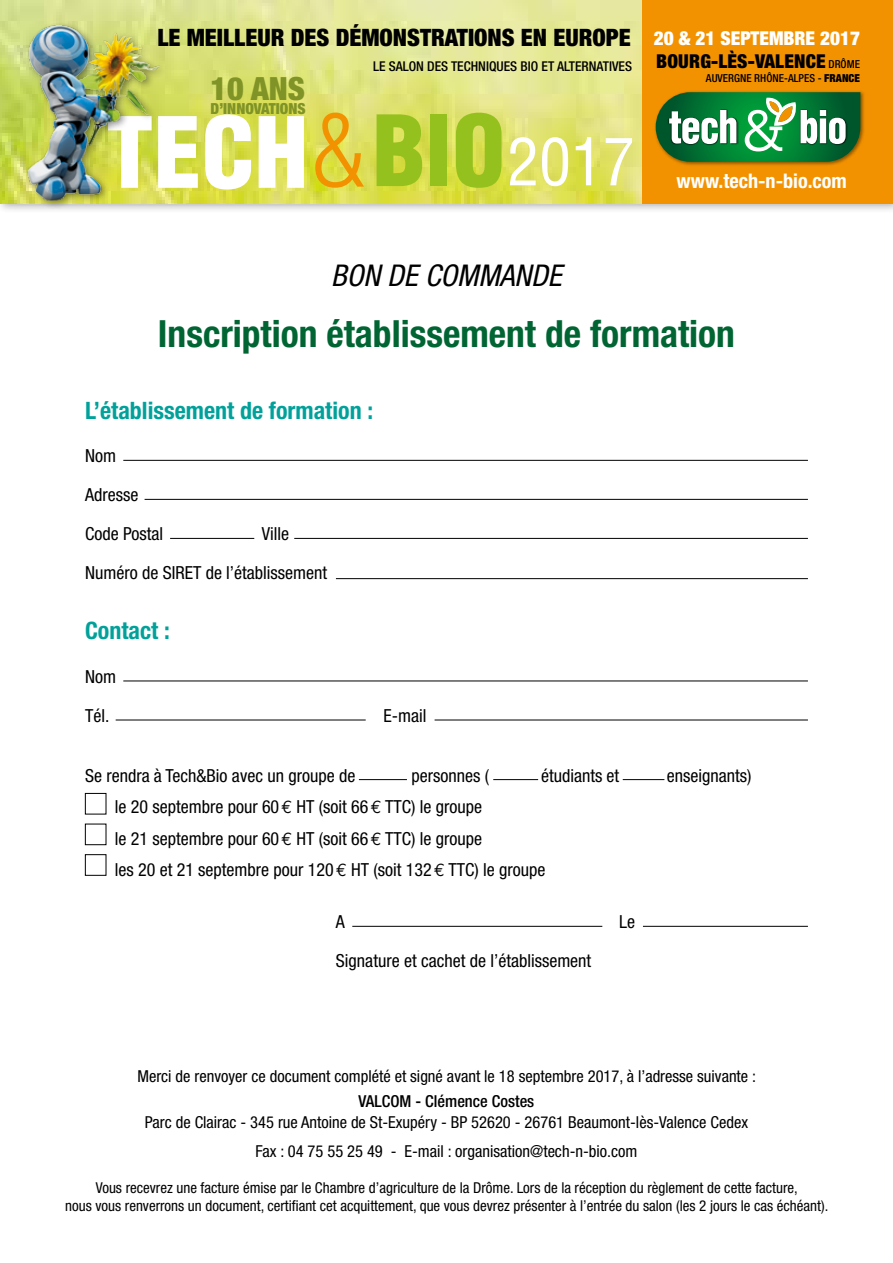
<style>
.page{position:relative;width:893px;height:1263px;background:#fff}
.page>*{position:absolute;margin:0;border:0;box-sizing:border-box;transform-origin:0 0}
.t1{font:700 condensed 37.5px "Helvetica Neue";color:#006533}
.t2{font:900 condensed 31.95px "Helvetica Neue";color:#809327}
.t3{font:italic condensed 30px "Helvetica Neue";color:#000}
.t4{font:700 condensed 24px "Helvetica Neue";color:#00a19a}
.t5{font:900 condensed 24px "Helvetica Neue";color:#000}
.t6{font:700 condensed 20.25px "Helvetica Neue";color:#fff}
.t7{font:900 condensed 19.2px/23px "Helvetica Neue";color:#fff}
.t8{font:condensed 18px/39px "Helvetica Neue";color:#000}
.t9{font:condensed 16.5px/29.5px "Helvetica Neue";color:#000;text-align:center}
.t10{font:500 condensed 16.5px "Helvetica Neue";color:#000}
.t11{font:900 condensed 15.3px "Helvetica Neue";color:#809327}
.t12{font:condensed 15px/18px "Helvetica Neue";color:#000;text-align:center}
.t13{font:500 condensed 13.5px "Helvetica Neue";color:#000}
.t14{font:500 condensed 10.95px "Helvetica Neue";color:#000}
.s1{color:#000}
.s2{font-weight:500;font-size:10.95px;color:#000}
.s3{font-weight:900}
.s4{font-family:"Euro Mono";font-stretch:normal}
</style>
<div class="page">
<hr style="left:123px;top:460px;width:685px;height:1px;background:#000">
<hr style="left:145px;top:499px;width:663px;height:1px;background:#000">
<hr style="left:170px;top:538px;width:84px;height:1px;background:#000">
<hr style="left:294px;top:538px;width:514px;height:1px;background:#000">
<hr style="left:123px;top:681px;width:685px;height:1px;background:#000">
<hr style="left:359px;top:779px;width:48px;height:1px;background:#000">
<hr style="left:493px;top:779px;width:45px;height:1px;background:#000">
<hr style="left:623px;top:779px;width:41px;height:1px;background:#000">
<hr style="left:116px;top:720px;width:250px;height:1px;background:#000">
<hr style="left:435px;top:720px;width:373px;height:1px;background:#000">
<div style="left:85px;top:793px;width:21px;height:21px;border:1px solid #000"></div>
<div style="left:85px;top:824px;width:21px;height:21px;border:1px solid #000"></div>
<div style="left:85px;top:854px;width:21px;height:22px;border:1px solid #000"></div>
<hr style="left:352px;top:926px;width:250px;height:1px;background:#000">
<hr style="left:336px;top:578px;width:472px;height:1px;background:#000">
<hr style="left:643px;top:926px;width:165px;height:1px;background:#000">
<div style="left:0;top:0;width:893px;height:214px;background:#000;opacity:.3"></div>
<img style="left:0;top:0;width:642px;height:203px">
<svg style="left:510px;top:137px;width:122px;height:49px"></svg>
<svg style="left:168px;top:116px;width:30px;height:72px"></svg>
<svg style="left:205px;top:114px;width:46px;height:76px"></svg>
<svg style="left:259px;top:116px;width:45px;height:72px"></svg>
<svg style="left:315px;top:113px;width:49px;height:75px"></svg>
<svg style="left:377px;top:114px;width:45px;height:72px"></svg>
<div style="left:430px;top:114px;width:17px;height:72px;background:#95c11f"></div>
<svg style="left:456px;top:113px;width:45px;height:75px"></svg>
<div style="left:642px;top:0;width:251px;height:203px;background:#f39200"></div>
<img style="left:655px;top:91px;width:209px;height:75px">
<svg style="left:656px;top:92px;width:204px;height:70px"></svg>
<div style="left:25px;top:21px;width:143px;height:189px;background:#000;opacity:.42"></div>
<img style="left:24px;top:20px;width:138px;height:181px">
<h3 class="t5" style="left:157px;top:23px;width:475px">LE MEILLEUR DES DÉMONSTRATIONS EN EUROPE</h3>
<h2 class="t2" style="left:211px;top:69px;width:96px">10 ANS</h2>
<p class="t11" style="left:211px;top:100px;width:97px">D’INNOVATIONS</p>
<p class="t13" style="left:373px;top:58px;width:260px">LE SALON DES TECHNIQUES BIO ET ALTERNATIVES</p>
<p class="t7" style="left:654px;top:27px;width:208px">20 &amp; 21 SEPTEMBRE 2017<br><span class="s1">BOURG-LÈS-VALENCE</span> <span class="s2">drôme</span></p>
<p class="t14" style="left:706px;top:71px;width:131px">AUVERGNE RHÔNE-ALPES - <span class="s3">FRANCE</span></p>
<p class="t6" style="left:677px;top:168px;width:172px">www.tech-n-bio.com</p>
<h3 class="t3" style="left:331px;top:258px;width:232px">BON DE COMMANDE</h3>
<h1 class="t1" style="left:158px;top:311px;width:579px">Inscription établissement de formation</h1>
<h3 class="t4" style="left:85px;top:396px;width:290px">L’établissement de formation :</h3>
<p class="t8" style="left:85px;top:436px;width:79px">Nom<br>Adresse<br>Code Postal</p>
<p class="t8" style="left:85px;top:514px;width:244px;text-indent:177px">Ville<br>Numéro de SIRET de l’établissement</p>
<h3 class="t4" style="left:85px;top:616px;width:86px">Contact :</h3>
<p class="t8" style="left:85px;top:657px;width:32px">Nom<br>Tél.</p>
<p class="t8" style="left:384px;top:696px;width:45px">E-mail</p>
<p class="t8" style="left:85px;top:756px;width:272px">Se rendra à Tech&amp;Bio avec un groupe de</p>
<p class="t8" style="left:412px;top:756px;width:79px">personnes (</p>
<p class="t8" style="left:541px;top:756px;width:80px">étudiants et</p>
<p class="t8" style="left:667px;top:756px;width:86px">enseignants)</p>
<p class="t8" style="left:115px;top:791px;width:432px;line-height:31.5px">le 20 septembre pour 60<span class="s4">E</span> HT (soit 66<span class="s4">E</span> TTC) le groupe<br>le 21 septembre pour 60<span class="s4">E</span> HT (soit 66<span class="s4">E</span> TTC) le groupe<br>les 20 et 21 septembre pour 120<span class="s4">E</span> HT (soit 132<span class="s4">E</span> TTC) le groupe</p>
<p class="t8" style="left:336px;top:902px;width:10px">A</p>
<p class="t8" style="left:619px;top:902px;width:17px">Le</p>
<p class="t8" style="left:336px;top:941px;width:257px">Signature et cachet de l’établissement</p>
<p class="t9" style="left:137px;top:1061px;width:620px">Merci de renvoyer ce document complété et signé avant le 18 septembre 2017, à l’adresse suivante :</p>
<p class="t10" style="left:359px;top:1091px;width:177px">VALCOM - Clémence Costes</p>
<p class="t9" style="left:145px;top:1107px;width:605px">Parc de Clairac - 345 rue Antoine de St-Exupéry - BP 52620 - 26761 Beaumont-lès-Valence Cedex<br>Fax : 04 75 55 25 49 - E-mail : organisation@tech-n-bio.com</p>
<p class="t12" style="left:65px;top:1179px;width:764px">Vous recevrez une facture émise par le Chambre d’agriculture de la Drôme. Lors de la réception du règlement de cette facture,<br>nous vous renverrons un document, certifiant cet acquittement, que vous devrez présenter à l’entrée du salon (les 2 jours le cas échéant).</p>
</div>
